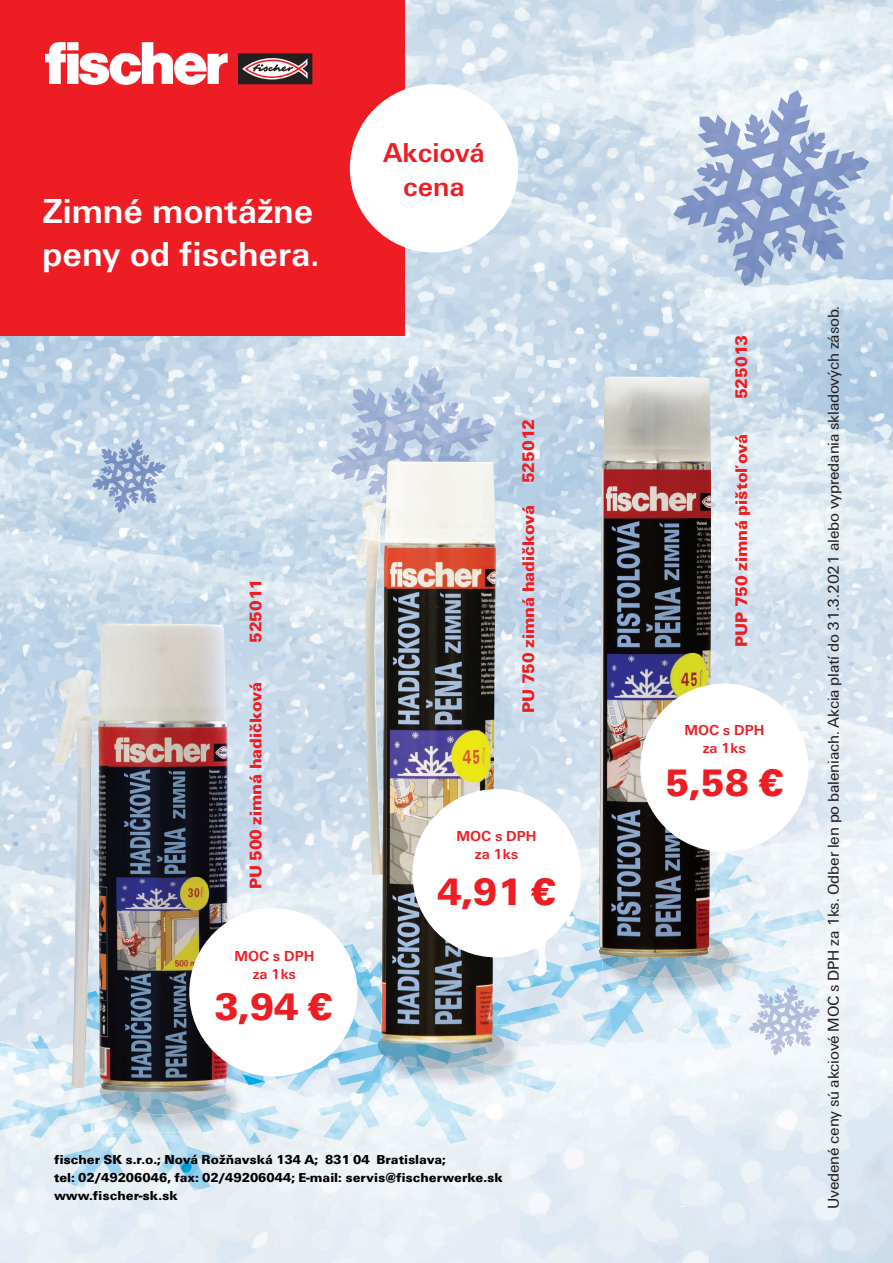
<style>
.page{position:relative;width:893px;height:1263px;background:#fff}
.page>*{position:absolute;margin:0;border:0;box-sizing:border-box;transform-origin:0 0}
.t1{font:900 39.75px "Fi We";color:#ee1d23}
.t2{font:700 36px/43.2px "Fi We";color:#fff}
.t3{font:700 28.35px/34px "Fi We";color:#ee1d23;text-align:center}
.t4{font:900 17.4px "Fi We";color:#ee1d23}
.t5{font:16.2px "Fi We";letter-spacing:-.01em;color:#231f20}
.t6{font:700 15px/18px "Fi We";color:#ee1d23;text-align:center}
.t7{font:900 13.5px/18px "Fi We";color:#000}
</style>
<div class="page">
<img style="left:0;top:0;width:893px;height:1263px">
<img style="left:304px;top:944px;width:205px;height:150px">
<img style="left:508px;top:1002px;width:53px;height:96px">
<img style="left:318px;top:1094px;width:191px;height:50px">
<img style="left:0;top:991px;width:253px;height:150px">
<img style="left:253px;top:1071px;width:51px;height:73px">
<img style="left:61px;top:1141px;width:193px;height:50px">
<img style="left:245px;top:1071px;width:56px;height:14px">
<img style="left:507px;top:850px;width:212px;height:151px">
<img style="left:719px;top:853px;width:53px;height:196px">
<img style="left:772px;top:909px;width:53px;height:95px">
<img style="left:582px;top:1000px;width:137px;height:50px">
<img style="left:380px;top:1025px;width:143px;height:63px">
<img style="left:426px;top:1022px;width:36px;height:1px">
<img style="left:415px;top:1023px;width:52px;height:2px">
<svg style="left:378px;top:1039px;width:2px;height:13px"></svg>
<img style="left:497px;top:1025px;width:7px;height:44px">
<img style="left:380px;top:1025px;width:117px;height:44px">
<img style="left:102px;top:1070px;width:143px;height:63px">
<svg style="left:242px;top:1074px;width:3px;height:5px"></svg>
<img style="left:102px;top:1092px;width:124px;height:22px">
<img style="left:602px;top:933px;width:146px;height:64px">
<img style="left:602px;top:933px;width:127px;height:45px">
<img style="left:331px;top:367px;width:164px;height:164px">
<img style="left:673px;top:90px;width:196px;height:196px">
<img style="left:749px;top:991px;width:71px;height:64px">
<img style="left:765px;top:984px;width:33px;height:20px">
<img style="left:92px;top:439px;width:74px;height:74px">
<img style="left:599px;top:377px;width:112px;height:580px">
<img style="left:356px;top:461px;width:35px;height:553px">
<img style="left:54px;top:624px;width:174px;height:468px">
<div style="left:0;top:0;width:405px;height:335px;background:#ee1d23"></div>
<svg style="left:45px;top:42px;width:183px;height:43px"></svg>
<svg style="left:238px;top:53px;width:74px;height:31px;background:#735b5c"></svg>
<div style="left:189px;top:908px;width:169px;height:168px;background:#fff;border-radius:50%"></div>
<div style="left:412px;top:789px;width:169px;height:168px;background:#fff;border-radius:50%"></div>
<div style="left:640px;top:683px;width:168px;height:169px;background:#fff;border-radius:50%"></div>
<div style="left:350px;top:84px;width:168px;height:169px;background:#fff;border-radius:50%"></div>
<h2 class="t2" style="left:42px;top:190px;width:279px">Zimné montážne peny od fischera.</h2>
<h3 class="t3" style="left:383px;top:136px;width:103px">Akciová cena</h3>
<p class="t4" style="left:246px;top:643px;width:66px;rotate:-90deg">525011</p>
<p class="t4" style="left:246px;top:889px;width:209px;rotate:-90deg">PU 500 zimná hadičková</p>
<p class="t6" style="left:234px;top:947px;width:81px">MOC s DPH za 1ks</p>
<h1 class="t1" style="left:214px;top:984px;width:120px">3,94 €</h1>
<p class="t4" style="left:518px;top:483px;width:66px;rotate:-90deg">525012</p>
<p class="t4" style="left:518px;top:713px;width:209px;rotate:-90deg">PU 750 zimná hadičková</p>
<p class="t6" style="left:457px;top:828px;width:81px">MOC s DPH za 1ks</p>
<h1 class="t1" style="left:437px;top:869px;width:120px">4,91 €</h1>
<p class="t7" style="left:54px;top:1150px;width:450px">fischer SK s.r.o.; Nová Rožňavská 134 A; 831 04 Bratislava;<br>tel: 02/49206046, fax: 02/49206044; E-mail: servis@fischerwerke.sk www.fischer-sk.sk</p>
<p class="t4" style="left:731px;top:399px;width:66px;rotate:-90deg">525013</p>
<p class="t4" style="left:731px;top:647px;width:214px;rotate:-90deg">PUP 750 zimná pištoľová</p>
<p class="t6" style="left:684px;top:721px;width:81px">MOC s DPH za 1ks</p>
<h1 class="t1" style="left:665px;top:760px;width:120px">5,58 €</h1>
<p class="t5" style="left:824px;top:1209px;width:905px;rotate:-90deg">Uvedené ceny sú akciové MOC s DPH za 1ks. Odber len po baleniach. Akcia platí do 31.3.2021 alebo vypredania skladových zásob.</p>
</div>
